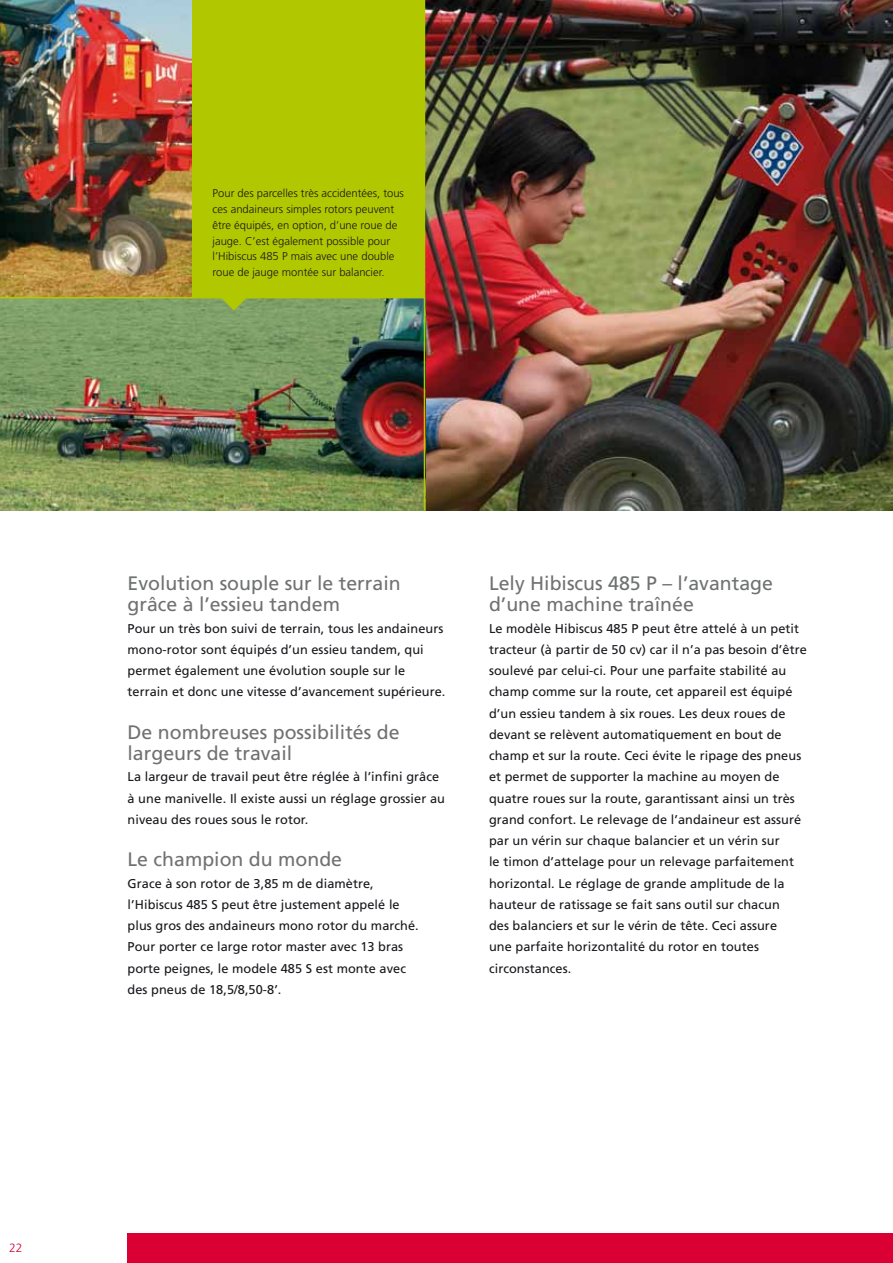
<style>
.page{position:relative;width:893px;height:1263px;background:#fff}
.page>*{position:absolute;margin:0;border:0;box-sizing:border-box;transform-origin:0 0}
.t1{font:19.5px/21.3px "Frutiger";color:#707172}
.t2{font:12.75px/21.3px "Frutiger";letter-spacing:.005em;color:#1a171c}
.t3{font:300 12px "Frutiger";color:#da0034}
.t4{font:300 11.25px/15.9px "Frutiger";color:#1a171c}
</style>
<div class="page">
<div style="left:191px;top:0;width:234px;height:298px;background:#b1c800"></div>
<img style="left:425px;top:0;width:468px;height:510px">
<img style="left:0;top:0;width:191px;height:297px">
<img style="left:0;top:298px;width:424px;height:212px">
<hr style="left:0;top:297px;width:425px;height:1px;background:#b1c800">
<svg style="left:221px;top:298px;width:26px;height:13px"></svg>
<hr style="left:424px;top:0;width:1px;height:510px;background:#b1c800">
<div style="left:128px;top:1233px;width:765px;height:30px;background:#da0034"></div>
<p class="t4" style="left:213px;top:185px;width:193px">Pour des parcelles très accidentées, tous ces andaineurs simples rotors peuvent être équipés, en option, d’une roue de jauge. C’est également possible pour l’Hibiscus 485 P mais avec une double roue de jauge montée sur balancier.</p>
<p class="t3" style="left:9px;top:1241px;width:15px">22</p>
<h1 class="t1" style="left:128px;top:573px;width:275px">Evolution souple sur le terrain grâce à l’essieu tandem</h1>
<p class="t2" style="left:128px;top:617px;width:319px">Pour un très bon suivi de terrain, tous les andaineurs mono-rotor sont équipés d’un essieu tandem, qui permet également une évolution souple sur le terrain et donc une vitesse d’avancement supérieure.</p>
<h1 class="t1" style="left:128px;top:721px;width:273px">De nombreuses possibilités de largeurs de travail</h1>
<p class="t2" style="left:128px;top:766px;width:319px">La largeur de travail peut être réglée à l’infini grâce à une manivelle. Il existe aussi un réglage grossier au niveau des roues sous le rotor.</p>
<h1 class="t1" style="left:128px;top:849px;width:216px">Le champion du monde</h1>
<p class="t2" style="left:128px;top:873px;width:293px">Grace à son rotor de 3,85 m de diamètre, l’Hibiscus 485 S peut être justement appelé le plus gros des andaineurs mono rotor du marché.<br>Pour porter ce large rotor master avec 13 bras porte peignes, le modele 485 S est monte avec des pneus de 18,5/8,50-8’.</p>
<h1 class="t1" style="left:489px;top:573px;width:285px">Lely Hibiscus 485 P – l’avantage d’une machine traînée</h1>
<p class="t2" style="left:489px;top:617px;width:319px">Le modèle Hibiscus 485 P peut être attelé à un petit tracteur (à partir de 50 cv) car il n’a pas besoin d’être soulevé par celui-ci. Pour une parfaite stabilité au champ comme sur la route, cet appareil est équipé d’un essieu tandem à six roues. Les deux roues de devant se relèvent automatiquement en bout de champ et sur la route. Ceci évite le ripage des pneus et permet de supporter la machine au moyen de quatre roues sur la route, garantissant ainsi un très grand confort. Le relevage de l’andaineur est assuré par un vérin sur chaque balancier et un vérin sur<br>le timon d’attelage pour un relevage parfaitement horizontal. Le réglage de grande amplitude de la hauteur de ratissage se fait sans outil sur chacun<br>des balanciers et sur le vérin de tête. Ceci assure<br>une parfaite horizontalité du rotor en toutes circonstances.</p>
</div>
